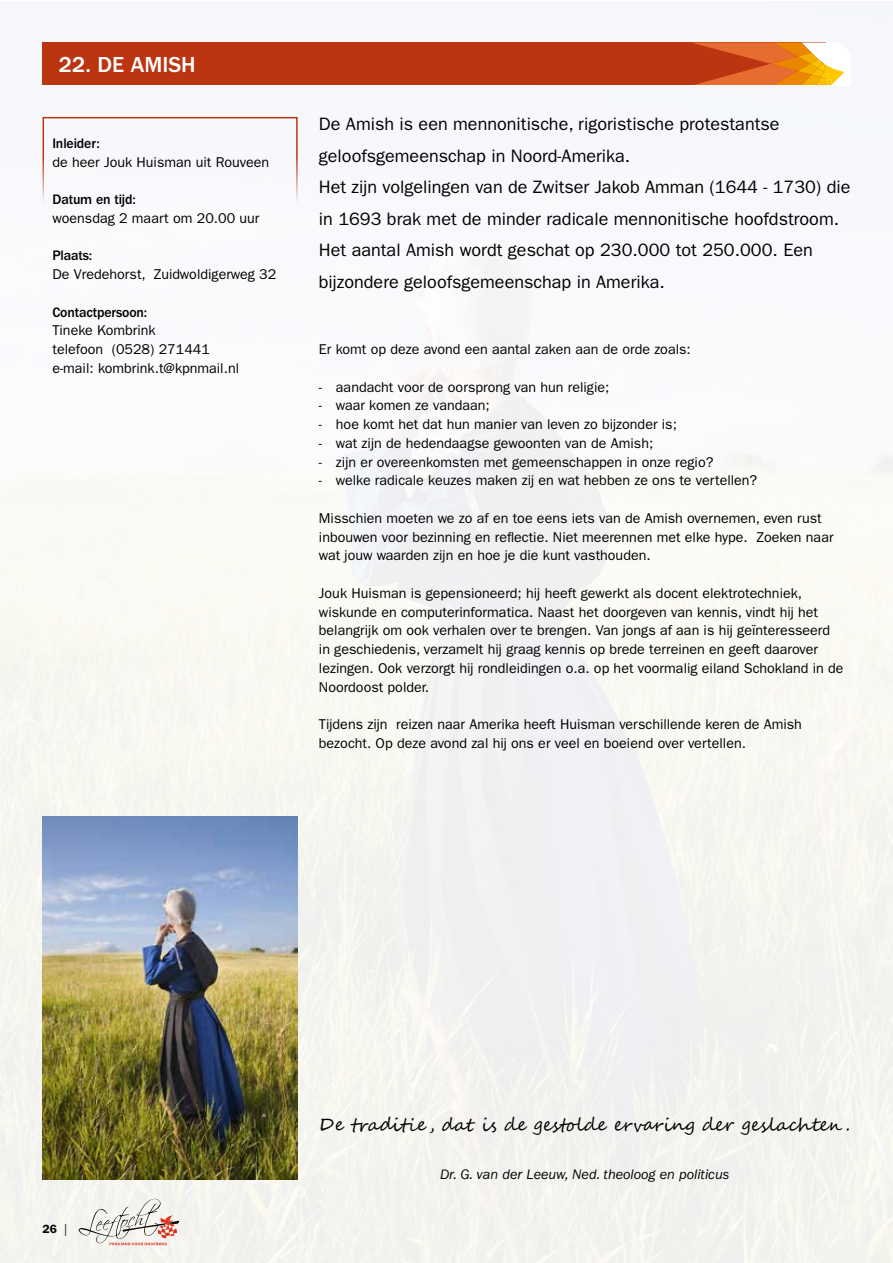
<style>
.page{position:relative;width:893px;height:1263px;background:#fff}
.page>*{position:absolute;margin:0;border:0;box-sizing:border-box;transform-origin:0 0}
.t1{font:500 30px "ITC Franklin Gothic Std";color:#fff}
.t2{font:500 22.5px "ITC Franklin Gothic Std";color:#fff}
.t3{font:18px/31.5px "ITC Franklin Gothic Std";color:#000}
.t4{font:18px "Segoe Script";color:#000}
.t5{font:14.25px/18.8px "ITC Franklin Gothic Std";color:#000}
.t6{font:500 14.25px "ITC Franklin Gothic Std";letter-spacing:-.01em;color:#000}
.t7{font:italic 14.25px "ITC Franklin Gothic Std";color:#000}
.t8{font:600 12px "ITC Franklin Gothic Std";color:#000}
.s1{font-weight:400}
</style>
<div class="page">
<img style="left:0;top:1px;width:892px;height:1262px">
<img style="left:43px;top:816px;width:255px;height:363px">
<div style="left:43px;top:43px;width:783px;height:42px;background:#bb3511"></div>
<svg style="left:694px;top:43px;width:156px;height:42px"></svg>
<div style="left:43px;top:117px;width:255px;height:92px;border:2px solid #bb3511"></div>
<h1 class="t1" style="left:59px;top:47px;width:136px">WIJK ZUID</h1>
<h2 class="t2" style="left:59px;top:51px;width:138px">22. DE AMISH</h2>
<p class="t6" style="left:52px;top:135px;width:49px">Inleider:</p>
<p class="t5" style="left:52px;top:152px;width:218px">de heer Jouk Huisman uit Rouveen</p>
<p class="t6" style="left:52px;top:191px;width:85px">Datum en tijd:</p>
<p class="t5" style="left:52px;top:209px;width:209px">woensdag 2 maart om 20.00 uur</p>
<p class="t6" style="left:52px;top:248px;width:41px">Plaats:</p>
<p class="t5" style="left:52px;top:265px;width:225px">De Vredehorst, Zuidwoldigerweg 32</p>
<p class="t6" style="left:52px;top:304px;width:96px">Contactpersoon:</p>
<p class="t5" style="left:52px;top:321px;width:188px">Tineke Kombrink<br>telefoon (0528) 271441 e-mail: kombrink.t@kpnmail.nl</p>
<p class="t3" style="left:319px;top:109px;width:533px">De Amish is een mennonitische, rigoristische protestantse geloofsgemeenschap in Noord-Amerika.<br>Het zijn volgelingen van de Zwitser Jakob Amman (1644 - 1730) die in 1693 brak met de minder radicale mennonitische hoofdstroom.<br>Het aantal Amish wordt geschat op 230.000 tot 250.000. Een bijzondere geloofsgemeenschap in Amerika.</p>
<p class="t5" style="left:319px;top:340px;width:373px">Er komt op deze avond een aantal zaken aan de orde zoals:</p>
<p class="t5" style="left:319px;top:377px;width:292px">- aandacht voor de oorsprong van hun religie;</p>
<p class="t5" style="left:319px;top:396px;width:172px">- waar komen ze vandaan;</p>
<p class="t5" style="left:319px;top:415px;width:360px">- hoe komt het dat hun manier van leven zo bijzonder is;</p>
<p class="t5" style="left:319px;top:434px;width:336px">- wat zijn de hedendaagse gewoonten van de Amish;</p>
<p class="t5" style="left:319px;top:452px;width:396px">- zijn er overeenkomsten met gemeenschappen in onze regio?</p>
<p class="t5" style="left:319px;top:471px;width:440px">- welke radicale keuzes maken zij en wat hebben ze ons te vertellen?</p>
<p class="t5" style="left:319px;top:509px;width:516px">Misschien moeten we zo af en toe eens iets van de Amish overnemen, even rust inbouwen voor bezinning en reflectie. Niet meerennen met elke hype. Zoeken naar wat jouw waarden zijn en hoe je die kunt vasthouden.</p>
<p class="t5" style="left:319px;top:584px;width:526px">Jouk Huisman is gepensioneerd; hij heeft gewerkt als docent elektrotechniek, wiskunde en computerinformatica. Naast het doorgeven van kennis, vindt hij het belangrijk om ook verhalen over te brengen. Van jongs af aan is hij geïnteresseerd in geschiedenis, verzamelt hij graag kennis op brede terreinen en geeft daarover lezingen. Ook verzorgt hij rondleidingen o.a. op het voormalig eiland Schokland in de Noordoost polder.</p>
<p class="t5" style="left:319px;top:715px;width:485px">Tijdens zijn reizen naar Amerika heeft Huisman verschillende keren de Amish bezocht. Op deze avond zal hij ons er veel en boeiend over vertellen.</p>
<p class="t8" style="left:43px;top:1222px;width:26px">26 <span class="s1">|</span></p>
<p class="t4" style="left:319px;top:1111px;width:533px">De traditie , dat is de gestolde ervaring der geslachten .</p>
<p class="t7" style="left:440px;top:1166px;width:291px">Dr. G. van der Leeuw, Ned. theoloog en politicus</p>
</div>
